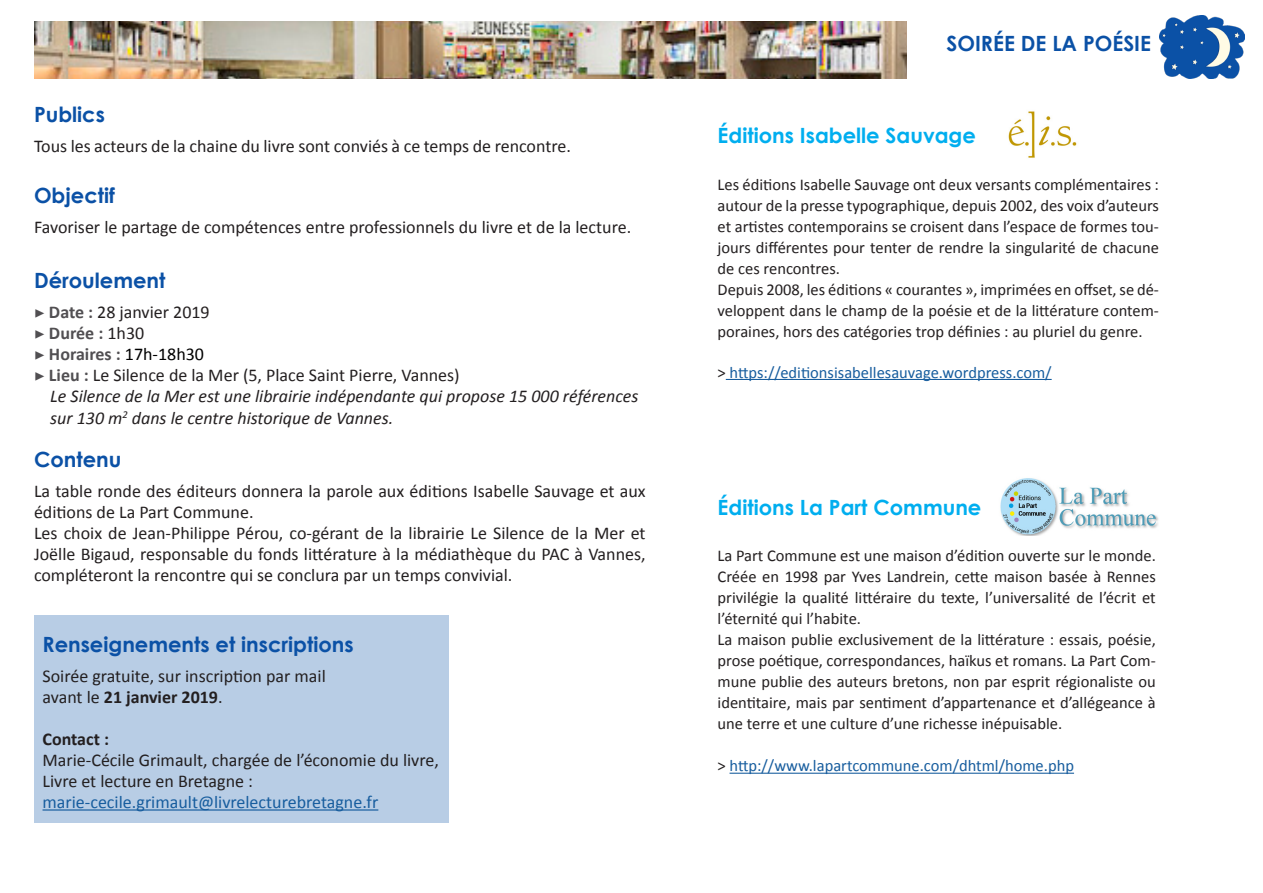
<style>
.page{position:relative;width:1263px;height:893px;background:#fff}
.page>*{position:absolute;margin:0;border:0;box-sizing:border-box;transform-origin:0 0}
.t1{font:700 21px "Century Gothic";color:#0b51a6}
.t2{font:700 21px "Century Gothic";color:#00aeef}
.t3{font:18px/21px "Calibri";color:#231f20}
.t4{font:italic 18px "Calibri";color:#231f20}
.t5{font:18px "Calibri";color:#175d9e}
.t6{font:700 18px "Calibri";color:#514f52}
.t7{font:700 18px "Calibri";color:#231f20}
.t8{font:16.5px/21px "Calibri";color:#231f20;text-align:justify}
.t9{font:16.5px "Calibri";color:#175d9e}
.s1{font-family:"Minion Pro";color:#514f52}
.s2{font-weight:700;color:#514f52}
.s3{font-family:"Minion Pro";font-weight:400}
.s4{font-weight:400;color:#231f20}
.s5{font-weight:400;color:#000}
.s6{font-weight:400}
.s7{color:#231f20}
</style>
<div class="page">
<div style="left:34px;top:615px;width:415px;height:208px;background:#b8cde5"></div>
<hr style="left:43px;top:809px;width:335px;height:2px;background:#175d9e">
<img style="left:1159px;top:15px;width:85px;height:64px">
<img style="left:34px;top:21px;width:872px;height:58px">
<hr style="left:726px;top:379px;width:326px;height:1px;background:#175d9e">
<hr style="left:729px;top:773px;width:345px;height:1px;background:#175d9e">
<img style="left:1008px;top:111px;width:69px;height:47px">
<img style="left:1000px;top:478px;width:159px;height:57px">
<p class="t1" style="left:34px;top:98px;width:72px">Publics</p>
<p class="t3" style="left:34px;top:135px;width:538px">Tous les acteurs de la chaine du livre sont conviés à ce temps de rencontre.</p>
<p class="t1" style="left:34px;top:179px;width:83px">Objectif</p>
<p class="t3" style="left:34px;top:216px;width:599px">Favoriser le partage de compétences entre professionnels du livre et de la lecture.</p>
<p class="t1" style="left:34px;top:264px;width:133px">Déroulement</p>
<p class="t3" style="left:34px;top:300px;width:177px"><span class="s1">▶</span> <span class="s2">Date :</span> 28 janvier 2019</p>
<p class="t6" style="left:34px;top:321px;width:112px"><span class="s3">▶</span> Durée : <span class="s4">1h30</span></p>
<p class="t6" style="left:34px;top:342px;width:172px"><span class="s3">▶</span> Horaires : <span class="s5">17h-18h30</span></p>
<p class="t3" style="left:34px;top:363px;width:427px"><span class="s1">▶</span> <span class="s2">Lieu :</span> Le Silence de la Mer (5, Place Saint Pierre, Vannes)</p>
<p class="t4" style="left:50px;top:384px;width:590px">Le Silence de la Mer est une librairie indépendante qui propose 15 000 références</p>
<p class="t4" style="left:50px;top:405px;width:344px">sur 130 m<sup>2</sup> dans le centre historique de Vannes.</p>
<p class="t1" style="left:34px;top:443px;width:89px">Contenu</p>
<p class="t3" style="left:34px;top:480px;width:613px">La table ronde des éditeurs donnera la parole aux éditions Isabelle Sauvage et aux éditions de La Part Commune.</p>
<p class="t3" style="left:34px;top:522px;width:613px;text-align:justify">Les choix de Jean-Philippe Pérou, co-gérant de la librairie Le Silence de la Mer et Joëlle Bigaud, responsable du fonds littérature à la médiathèque du PAC à Vannes, compléteront la rencontre qui se conclura par un temps convivial.</p>
<p class="t1" style="left:43px;top:628px;width:313px">Renseignements et inscriptions</p>
<p class="t3" style="left:43px;top:665px;width:285px">Soirée gratuite, sur inscription par mail</p>
<p class="t7" style="left:43px;top:685px;width:182px"><span class="s6">avant le</span> 21 janvier 2019<span class="s6">.</span></p>
<p class="t7" style="left:43px;top:727px;width:68px">Contact :</p>
<p class="t3" style="left:43px;top:749px;width:398px">Marie-Cécile Grimault, chargée de l’économie du livre,</p>
<p class="t3" style="left:43px;top:770px;width:212px">Livre et lecture en Bretagne :</p>
<p class="t5" style="left:43px;top:791px;width:337px">marie-cecile.grimault@livrelecturebretagne.fr</p>
<p class="t1" style="left:946px;top:28px;width:206px">SOIRÉE DE LA POÉSIE</p>
<p class="t2" style="left:718px;top:120px;width:260px">Éditions Isabelle Sauvage</p>
<p class="t8" style="left:718px;top:173px;width:443px">Les éditions Isabelle Sauvage ont deux versants complémentaires : autour de la presse typographique, depuis 2002, des voix d’auteurs et artistes contemporains se croisent dans l’espace de formes tou&shy;jours différentes pour tenter de rendre la singularité de chacune de ces rencontres.</p>
<p class="t8" style="left:718px;top:278px;width:443px">Depuis 2008, les éditions « courantes », imprimées en offset, se dé&shy;veloppent dans le champ de la poésie et de la littérature contem&shy;poraines, hors des catégories trop définies : au pluriel du genre.</p>
<p class="t9" style="left:718px;top:362px;width:336px"><span class="s7">&gt;</span> https://editionsisabellesauvage.wordpress.com/</p>
<p class="t2" style="left:718px;top:491px;width:265px">Éditions La Part Commune</p>
<p class="t8" style="left:718px;top:545px;width:440px">La Part Commune est une maison d’édition ouverte sur le monde.<br>Créée en 1998 par Yves Landrein, cette maison basée à Rennes privilégie la qualité littéraire du texte, l’universalité de l’écrit et l’éternité qui l’habite.</p>
<p class="t8" style="left:718px;top:629px;width:440px">La maison publie exclusivement de la littérature : essais, poésie, prose poétique, correspondances, haïkus et romans. La Part Com&shy;mune publie des auteurs bretons, non par esprit régionaliste ou identitaire, mais par sentiment d’appartenance et d’allégeance à une terre et une culture d’une richesse inépuisable.</p>
<p class="t9" style="left:718px;top:756px;width:358px"><span class="s7">&gt;</span> http://www.lapartcommune.com/dhtml/home.php</p>
</div>
